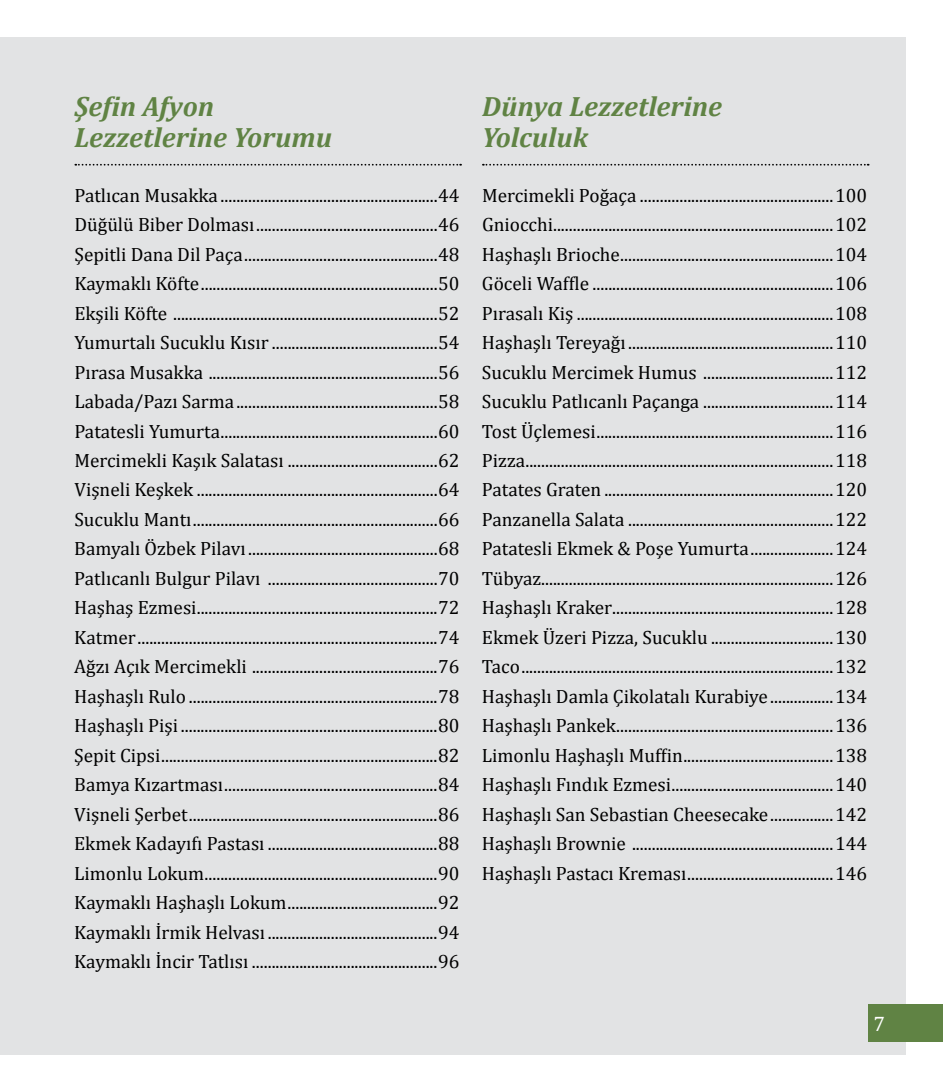
<style>
.page{position:relative;width:943px;height:1092px;background:#fff}
.page>*{position:absolute;margin:0;border:0;box-sizing:border-box;transform-origin:0 0}
.t1{font:italic 700 28px/31.5px "Cambria";color:#608344}
.t2{font:21px "Cambria";color:#fff}
.t3{font:19.25px/29.4px "Cambria";color:#000;text-align:justify}
</style>
<div class="page">
<div style="left:0;top:37px;width:905px;height:1017px;background:#e2e3e4"></div>
<svg style="left:75px;top:164px;width:386px;height:1px"></svg>
<svg style="left:483px;top:164px;width:385px;height:1px"></svg>
<div style="left:868px;top:1004px;width:75px;height:37px;background:#608344"></div>
<h1 class="t1" style="left:74px;top:90px;width:259px">Şefin Afyon<br>Lezzetlerine Yorumu</h1>
<p class="t3" style="left:74px;top:180px;width:387px">Patlıcan Musakka .......................................................44<br>Düğülü Biber Dolması..............................................46<br>Şepitli Dana Dil Paça.................................................48<br>Kaymaklı Köfte............................................................50<br>Ekşili Köfte ...................................................................52<br>Yumurtalı Sucuklu Kısır ..........................................54<br>Pırasa Musakka ..........................................................56<br>Labada/Pazı Sarma...................................................58<br>Patatesli Yumurta.......................................................60<br>Mercimekli Kaşık Salatası ......................................62<br>Vişneli Keşkek .............................................................64<br>Sucuklu Mantı..............................................................66<br>Bamyalı Özbek Pilavı................................................68<br>Patlıcanlı Bulgur Pilavı ...........................................70<br>Haşhaş Ezmesi.............................................................72<br>Katmer............................................................................74<br>Ağzı Açık Mercimekli ...............................................76<br>Haşhaşlı Rulo ...............................................................78<br>Haşhaşlı Pişi .................................................................80<br>Şepit Cipsi......................................................................82<br>Bamya Kızartması......................................................84<br>Vişneli Şerbet...............................................................86<br>Ekmek Kadayıfı Pastası ...........................................88<br>Limonlu Lokum...........................................................90<br>Kaymaklı Haşhaşlı Lokum......................................92<br>Kaymaklı İrmik Helvası...........................................94<br>Kaymaklı İncir Tatlısı ...............................................96</p>
<h1 class="t1" style="left:482px;top:90px;width:242px">Dünya Lezzetlerine<br>Yolculuk</h1>
<p class="t3" style="left:482px;top:180px;width:387px">Mercimekli Poğaça .................................................100<br>Gniocchi.......................................................................102<br>Haşhaşlı Brioche......................................................104<br>Göceli Waffle .............................................................106<br>Pırasalı Kiş .................................................................108<br>Haşhaşlı Tereyağı....................................................110<br>Sucuklu Mercimek Humus .................................112<br>Sucuklu Patlıcanlı Paçanga .................................114<br>Tost Üçlemesi............................................................116<br>Pizza..............................................................................118<br>Patates Graten ..........................................................120<br>Panzanella Salata ....................................................122<br>Patatesli Ekmek &amp; Poşe Yumurta.....................124<br>Tübyaz..........................................................................126<br>Haşhaşlı Kraker........................................................128<br>Ekmek Üzeri Pizza, Sucuklu ...............................130<br>Taco...............................................................................132<br>Haşhaşlı Damla Çikolatalı Kurabiye................134<br>Haşhaşlı Pankek.......................................................136<br>Limonlu Haşhaşlı Muffin......................................138<br>Haşhaşlı Fındık Ezmesi.........................................140<br>Haşhaşlı San Sebastian Cheesecake................142<br>Haşhaşlı Brownie ...................................................144<br>Haşhaşlı Pastacı Kreması.....................................146</p>
<p class="t2" style="left:873px;top:1011px;width:13px">7</p>
</div>
